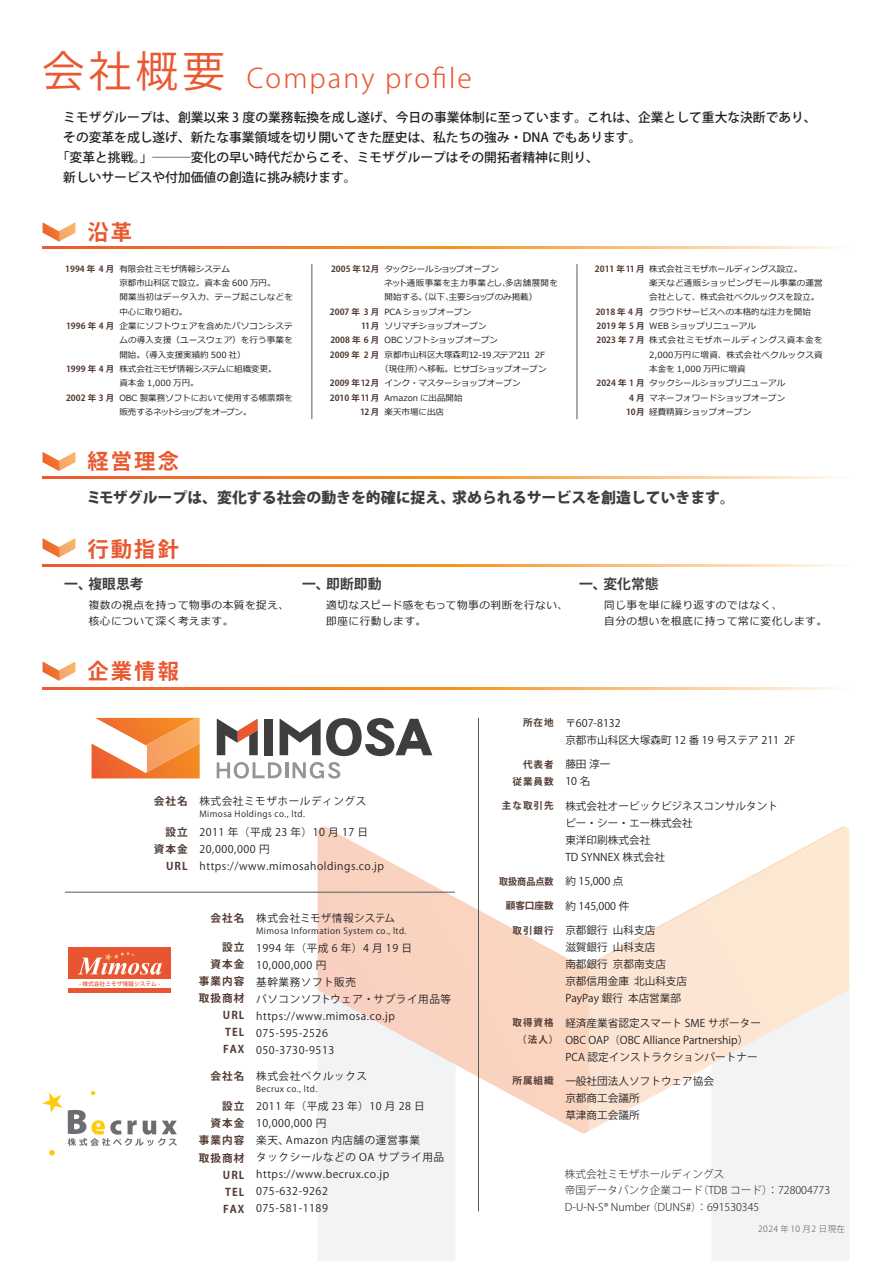
<style>
.page{position:relative;width:893px;height:1263px;background:#fff}
.page>*{position:absolute;margin:0;border:0;box-sizing:border-box;transform-origin:0 0}
.t1{font:300 26.55px "Koz Go Pro";letter-spacing:.08em;color:#ea5830}
.t2{font:700 21.3px "Koz Go Pro";letter-spacing:.1em;color:#ea5830}
.t3{font:800 14.85px "Koz Go Pro";color:#3e3e3f}
.t4{font:700 13.8px "Koz Go Pro";color:#3e3e3f}
.t5{font:500 12.75px "Koz Go Pro";color:#231f20}
.t6{font:10.65px/17px "Koz Go Pro";letter-spacing:.05em;color:#231f20}
.t7{font:10.65px/17px "Koz Go Pro";color:#231f20}
.t8{font:10.65px/15.9px "Meiryo";letter-spacing:.05em;color:#231f20}
.t9{font:300 10.65px/16.2px "Koz Go Pro";color:#231f20}
.t10{font:700 10.65px/17px "Koz Go Pro";letter-spacing:.1em;color:#533b34;text-align:right}
.t11{font:10.65px "Koz Go Pro";letter-spacing:.025em;color:#231f20}
.t12{font:700 9.6px/17px "Koz Go Pro";letter-spacing:.1em;color:#533b34;text-align:right}
.t13{font:700 9.6px "Koz Go Pro";letter-spacing:.1em;color:#533b34;scale:.95 1}
.t14{font:8.55px/14.4px "Meiryo";color:#231f20}
.t15{font:700 8.55px/14.4px "Koz Go Pro";color:#533b34;text-align:right}
.t16{font:8.55px "Koz Go Pro";letter-spacing:.05em;color:#231f20}
.t17{font:8.55px "Meiryo";letter-spacing:.045em;color:#231f20}
.t18{font:300 8.55px "Koz Go Pro";letter-spacing:.05em;color:#57585a}
.t19{font:500 5.7px "Koz Go Pro";color:#e85530}
.s1{font-weight:400;font-size:42.45px}
</style>
<div class="page">
<div style="left:318px;top:1133px;width:137px;height:128px;background:#f2f3f4"></div>
<svg style="left:589px;top:826px;width:261px;height:305px;fill:#fce8d4"></svg>
<svg style="left:318px;top:826px;width:271px;height:307px"></svg>
<svg style="left:711px;top:986px;width:138px;height:275px"></svg>
<svg style="left:43px;top:1091px;width:134px;height:65px"></svg>
<div style="left:68px;top:947px;width:103px;height:45px;background:#e85530"></div>
<div style="left:68px;top:980px;width:103px;height:8px;background:#fff"></div>
<svg style="left:78px;top:952px;width:84px;height:23px"></svg>
<svg style="left:43px;top:687px;width:799px;height:2px;background:#f69c56"></svg>
<svg style="left:43px;top:662px;width:32px;height:19px"></svg>
<svg style="left:43px;top:564px;width:799px;height:2px;background:#f69c56"></svg>
<svg style="left:43px;top:538px;width:32px;height:19px"></svg>
<svg style="left:43px;top:477px;width:799px;height:2px;background:#f69c56"></svg>
<svg style="left:43px;top:452px;width:32px;height:19px"></svg>
<hr style="left:312px;top:264px;width:1px;height:155px;background:#57585a">
<hr style="left:577px;top:264px;width:1px;height:155px;background:#57585a">
<svg style="left:43px;top:247px;width:799px;height:2px;background:#f69c56"></svg>
<svg style="left:43px;top:223px;width:32px;height:19px"></svg>
<hr style="left:478px;top:718px;width:1px;height:493px;background:#57585a">
<hr style="left:65px;top:892px;width:390px;height:1px;background:#57585a">
<svg style="left:217px;top:762px;width:65px;height:16px"></svg>
<hr style="left:286px;top:762px;width:3px;height:16px;background:#939598">
<svg style="left:293px;top:762px;width:47px;height:17px"></svg>
<svg style="left:92px;top:718px;width:108px;height:60px"></svg>
<div style="left:264px;top:719px;width:9px;height:36px;background:#3e3e3f"></div>
<svg style="left:280px;top:718px;width:152px;height:38px"></svg>
<svg style="left:217px;top:719px;width:41px;height:36px"></svg>
<h1 class="t1" style="left:42px;top:61px;width:431px"><span class="s1">会社概要</span> Company profile</h1>
<h3 class="t5" style="left:63px;top:109px;width:755px">ミモザグループは、創業以来 3 度の業務転換を成し遂げ、今日の事業体制に至っています。これは、企業として重大な決断であり、</h3>
<h3 class="t5" style="left:63px;top:129px;width:580px">その変革を成し遂げ、新たな事業領域を切り開いてきた歴史は、私たちの強み・DNA でもあります。</h3>
<h3 class="t5" style="left:57px;top:149px;width:544px">「変革と挑戦。」―――変化の早い時代だからこそ、ミモザグループはその開拓者精神に則り、</h3>
<h3 class="t5" style="left:63px;top:169px;width:295px">新しいサービスや付加価値の創造に挑み続けます。</h3>
<h2 class="t2" style="left:88px;top:218px;width:46px">沿革</h2>
<p class="t14" style="left:119px;top:262px;width:175px">有限会社ミモザ情報システム<br>京都市山科区で設立。資本金 600 万円。<br>開業当初はデータ入力、テープ起こしなどを中心に取り組む。<br>企業にソフトウェアを含めたパソコンシステムの導入支援（ユースウェア）を行う事業を開始。（導入支援実績約 500 社）<br>株式会社ミモザ情報システムに組織変更。<br>資本金 1,000 万円。<br>OBC 製業務ソフトにおいて使用する帳票類を販売するネットショップをオープン。</p>
<p class="t15" style="left:65px;top:262px;width:50px">1994 年 4 月</p>
<p class="t15" style="left:66px;top:319px;width:50px">1996 年 4 月</p>
<p class="t15" style="left:66px;top:362px;width:50px">1999 年 4 月</p>
<p class="t15" style="left:66px;top:391px;width:50px">2002 年 3 月</p>
<h2 class="t2" style="left:88px;top:448px;width:93px">経営理念</h2>
<p class="t14" style="left:384px;top:262px;width:116px">タックシールショップオープン</p>
<p class="t17" style="left:385px;top:277px;width:175px">ネット通販事業を主力事業とし、多店舗展開を</p>
<p class="t14" style="left:385px;top:290px;width:154px">開始する。（以下、主要ショップのみ掲載）</p>
<p class="t14" style="left:385px;top:305px;width:88px">PCA ショップオープン</p>
<p class="t14" style="left:385px;top:319px;width:104px">ソリマチショップオープン</p>
<p class="t14" style="left:385px;top:333px;width:115px">OBC ソフトショップオープン</p>
<p class="t14" style="left:385px;top:348px;width:162px">京都市山科区大塚森町12-19ステア211 2F</p>
<p class="t14" style="left:380px;top:362px;width:168px">（現住所）へ移転。ヒサゴショップオープン</p>
<p class="t14" style="left:385px;top:376px;width:138px">インク・マスターショップオープン</p>
<p class="t14" style="left:385px;top:391px;width:80px">Amazon に出品開始</p>
<p class="t14" style="left:385px;top:405px;width:61px">楽天市場に出店</p>
<p class="t15" style="left:331px;top:262px;width:50px">2005 年12月</p>
<p class="t15" style="left:330px;top:305px;width:51px">2007 年 3 月<br>11月<br>2008 年 6 月<br>2009 年 2 月</p>
<p class="t15" style="left:330px;top:376px;width:51px">2009 年12月<br>2010 年11月<br>12 月</p>
<p class="t14" style="left:649px;top:262px;width:175px">株式会社ミモザホールディングス設立。<br>楽天など通販ショッピングモール事業の運営会社として、株式会社ベクルックスを設立。クラウドサービスへの本格的な注力を開始<br>WEB ショップリニューアル<br>株式会社ミモザホールディングス資本金を<br>2,000万円に増資、株式会社べクルックス資本金を 1,000 万円に増資<br>タックシールショップリニューアル<br>マネーフォワードショップオープン<br>経費精算ショップオープン</p>
<p class="t15" style="left:595px;top:262px;width:51px">2011 年11月</p>
<p class="t15" style="left:596px;top:305px;width:50px;text-align:justify">2018 年 4 月2019 年 5 月2023 年 7 月</p>
<p class="t15" style="left:597px;top:377px;width:49px">2024 年 1 月<br>4 月<br>10月</p>
<h3 class="t3" style="left:86px;top:487px;width:650px">ミモザグループは、変化する社会の動きを的確に捉え、求められるサービスを創造していきます。</h3>
<h2 class="t2" style="left:88px;top:536px;width:93px">行動指針</h2>
<h3 class="t4" style="left:64px;top:575px;width:81px">一、複眼思考</h3>
<h3 class="t4" style="left:302px;top:575px;width:81px">一、即断即動</h3>
<h3 class="t4" style="left:579px;top:575px;width:81px">一、変化常態</h3>
<p class="t8" style="left:89px;top:598px;width:202px">複数の視点を持って物事の本質を捉え、核心について深く考えます。</p>
<p class="t8" style="left:326px;top:598px;width:243px">適切なスピード感をもって物事の判断を行ない、即座に行動します。</p>
<p class="t8" style="left:604px;top:598px;width:224px">同じ事を単に繰り返すのではなく、<br>自分の想いを根底に持って常に変化します。</p>
<h2 class="t2" style="left:88px;top:657px;width:93px">企業情報</h2>
<p class="t10" style="left:154px;top:793px;width:36px">会社名</p>
<p class="t10" style="left:154px;top:824px;width:36px">設立資本金<br>URL</p>
<p class="t6" style="left:199px;top:793px;width:168px">株式会社ミモザホールディングス</p>
<p class="t16" style="left:199px;top:808px;width:107px">Mimosa Holdings co., ltd.</p>
<p class="t6" style="left:199px;top:824px;width:186px">2011 年（平成 23 年）10 月 17 日<br>20,000,000 円https://www.mimosaholdings.co.jp</p>
<p class="t19" style="left:79px;top:980px;width:83px">- 株式会社ミモザ情報システム -</p>
<p class="t10" style="left:210px;top:910px;width:36px">会社名</p>
<p class="t10" style="left:199px;top:939px;width:47px">設立<br>資本金事業内容取扱商材<br>URL<br>TEL<br>FAX</p>
<p class="t10" style="left:210px;top:1068px;width:36px">会社名</p>
<p class="t10" style="left:199px;top:1099px;width:47px">設立<br>資本金事業内容取扱商材<br>URL<br>TEL<br>FAX</p>
<p class="t11" style="left:256px;top:911px;width:141px">株式会社ミモザ情報システム</p>
<p class="t16" style="left:256px;top:925px;width:152px">Mimosa Information System co., ltd.</p>
<p class="t6" style="left:256px;top:939px;width:197px">1994 年（平成 6 年）4 月 19 日<br>10,000,000 円<br>基幹業務ソフト販売<br>パソコンソフトウェア・サプライ用品等https://www.mimosa.co.jp<br>075-595-2526<br>050-3730-9513</p>
<p class="t6" style="left:256px;top:1068px;width:113px">株式会社ベクルックス</p>
<p class="t16" style="left:256px;top:1083px;width:63px">Becrux co., ltd.</p>
<p class="t6" style="left:256px;top:1098px;width:190px">2011 年（平成 23 年）10 月 28 日<br>10,000,000 円<br>楽天、Amazon 内店舗の運営事業<br>タックシールなどの OA サプライ用品https://www.becrux.co.jp<br>075-632-9262<br>075-581-1189</p>
<p class="t12" style="left:523px;top:715px;width:32px">所在地</p>
<p class="t12" style="left:512px;top:756px;width:43px">代表者従業員数</p>
<p class="t12" style="left:502px;top:798px;width:53px">主な取引先</p>
<p class="t13" style="left:499px;top:875px;width:59px">取扱商品点数</p>
<p class="t12" style="left:506px;top:898px;width:49px">顧客口座数</p>
<p class="t12" style="left:512px;top:922px;width:43px">取引銀行</p>
<p class="t12" style="left:512px;top:1014px;width:47px;text-align:center">取得資格（法人）</p>
<p class="t12" style="left:512px;top:1073px;width:43px">所属組織</p>
<p class="t7" style="left:565px;top:715px;width:232px">〒607-8132<br>京都市山科区大塚森町 12 番 19 号ステア 211 2F</p>
<p class="t7" style="left:565px;top:756px;width:46px">藤田 淳一<br>10 名</p>
<p class="t7" style="left:565px;top:798px;width:214px">株式会社オービックビジネスコンサルタントピー・シー・エー株式会社<br>東洋印刷株式会社<br>TD SYNNEX 株式会社</p>
<p class="t7" style="left:565px;top:873px;width:60px">約 15,000 点</p>
<p class="t7" style="left:565px;top:898px;width:66px">約 145,000 件</p>
<p class="t7" style="left:565px;top:922px;width:123px">京都銀行 山科支店<br>滋賀銀行 山科支店<br>南都銀行 京都南支店<br>京都信用金庫 北山科支店<br>PayPay 銀行 本店営業部</p>
<p class="t7" style="left:565px;top:1015px;width:197px">経済産業省認定スマート SME サポーター<br>OBC OAP（OBC Alliance Partnership）<br>PCA 認定インストラクションパートナー</p>
<p class="t7" style="left:565px;top:1073px;width:150px">一般社団法人ソフトウェア協会京都商工会議所<br>草津商工会議所</p>
<p class="t9" style="left:565px;top:1166px;width:267px">株式会社ミモザホールディングス<br>帝国データバンク企業コード（TDB コード）：728004773<br>D-U-N-S® Number（DUNS#）：691530345</p>
<p class="t18" style="left:758px;top:1223px;width:88px">2024 年10 月2 日現在</p>
</div>
